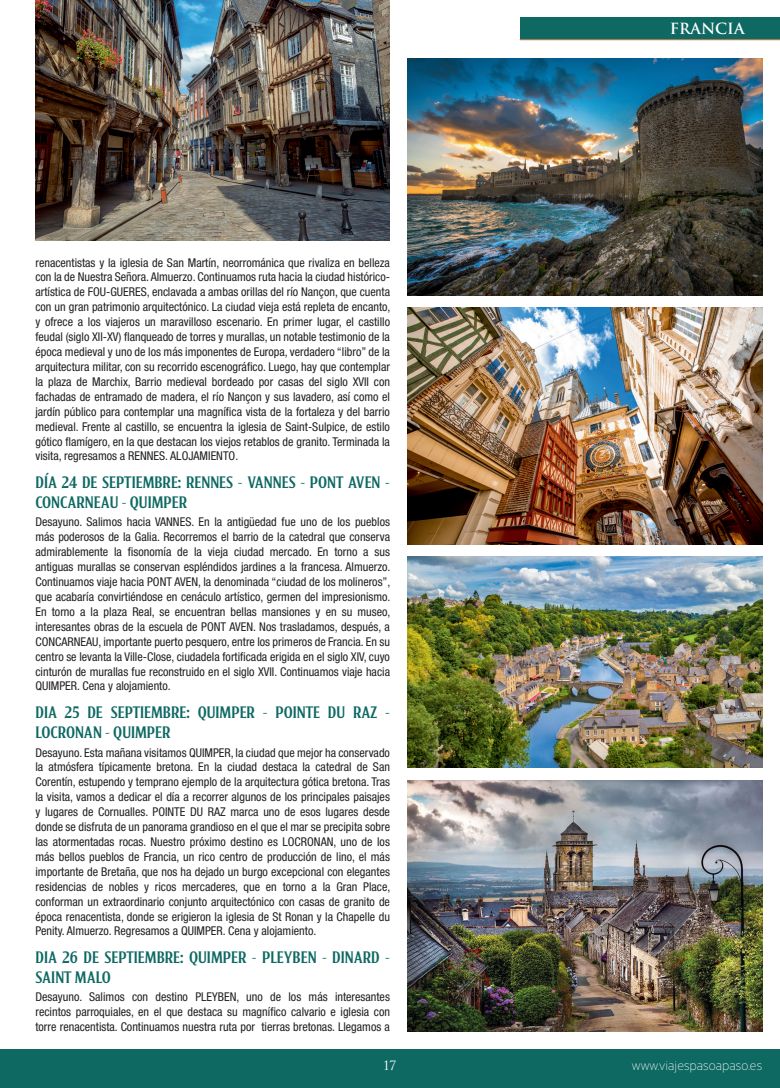
<style>
.page{position:relative;width:780px;height:1088px;background:#fff}
.page>*{position:absolute;margin:0;border:0;box-sizing:border-box;transform-origin:0 0}
.t1{font:16.62px/20.1px "Schweppes";color:#0e6963}
.t2{font:100 15px "Metric";color:#fff}
.t3{font:700 15px "Trajan";color:#fff}
.t4{font:12.5px "Trajan";color:#fff}
.t5{font:condensed 12.12px/14.9px "Helvetica Neue";color:#231f20;text-align:justify}
</style>
<div class="page">
<div style="left:0;top:1049px;width:780px;height:39px;background:#0e6963"></div>
<img style="left:407px;top:307px;width:355px;height:237px">
<img style="left:35px;top:0;width:355px;height:240px">
<img style="left:407px;top:556px;width:355px;height:212px">
<img style="left:407px;top:59px;width:355px;height:236px">
<div style="left:519px;top:18px;width:261px;height:21px;background:#0e6963"></div>
<hr style="left:519px;top:39px;width:261px;height:1px;background:#a97b50">
<img style="left:407px;top:780px;width:355px;height:251px">
<p class="t5" style="left:35px;top:255px;width:356px">renacentistas y la iglesia de San Martín, neorrománica que rivaliza en belleza con la de Nuestra Señora. Almuerzo. Continuamos ruta hacia la ciudad histórico&shy;artística de FOU-GUERES, enclavada a ambas orillas del río Nançon, que cuenta con un gran patrimonio arquitectónico. La ciudad vieja está repleta de encanto, y ofrece a los viajeros un maravilloso escenario. En primer lugar, el castillo feudal (siglo XII-XV) flanqueado de torres y murallas, un notable testimonio de la época medieval y uno de los más imponentes de Europa, verdadero “libro” de la arquitectura militar, con su recorrido escenográfico. Luego, hay que contemplar la plaza de Marchix, Barrio medieval bordeado por casas del siglo XVII con fachadas de entramado de madera, el río Nançon y sus lavadero, así como el jardín público para contemplar una magnífica vista de la fortaleza y del barrio medieval. Frente al castillo, se encuentra la iglesia de Saint-Sulpice, de estilo gótico flamígero, en la que destacan los viejos retablos de granito. Terminada la visita, regresamos a RENNES. ALOJAMIENTO.</p>
<p class="t1" style="left:35px;top:471px;width:356px">DÍA 24 DE SEPTIEMBRE: RENNES - VANNES - PONT AVEN -<br>CONCARNEAU - QUIMPER</p>
<p class="t5" style="left:35px;top:515px;width:356px">Desayuno. Salimos hacia VANNES. En la antigüedad fue uno de los pueblos más poderosos de la Galia. Recorremos el barrio de la catedral que conserva admirablemente la fisonomía de la vieja ciudad mercado. En torno a sus antiguas murallas se conservan espléndidos jardines a la francesa. Almuerzo.<br>Continuamos viaje hacia PONT AVEN, la denominada “ciudad de los molineros”, que acabaría convirtiéndose en cenáculo artístico, germen del impresionismo.<br>En torno a la plaza Real, se encuentran bellas mansiones y en su museo, interesantes obras de la escuela de PONT AVEN. Nos trasladamos, después, a CONCARNEAU, importante puerto pesquero, entre los primeros de Francia. En su centro se levanta la Ville-Close, ciudadela fortificada erigida en el siglo XIV, cuyo cinturón de murallas fue reconstruido en el siglo XVII. Continuamos viaje hacia QUIMPER. Cena y alojamiento.</p>
<p class="t1" style="left:35px;top:701px;width:356px">DIA 25 DE SEPTIEMBRE: QUIMPER - POINTE DU RAZ -<br>LOCRONAN - QUIMPER</p>
<p class="t5" style="left:35px;top:745px;width:356px">Desayuno. Esta mañana visitamos QUIMPER, la ciudad que mejor ha conservado la atmósfera típicamente bretona. En la ciudad destaca la catedral de San Corentín, estupendo y temprano ejemplo de la arquitectura gótica bretona. Tras la visita, vamos a dedicar el día a recorrer algunos de los principales paisajes y lugares de Cornualles. POINTE DU RAZ marca uno de esos lugares desde donde se disfruta de un panorama grandioso en el que el mar se precipita sobre las atormentadas rocas. Nuestro próximo destino es LOCRONAN, uno de los más bellos pueblos de Francia, un rico centro de producción de lino, el más importante de Bretaña, que nos ha dejado un burgo excepcional con elegantes residencias de nobles y ricos mercaderes, que en torno a la Gran Place, conforman un extraordinario conjunto arquitectónico con casas de granito de época renacentista, donde se erigieron la iglesia de St Ronan y la Chapelle du Penity. Almuerzo. Regresamos a QUIMPER. Cena y alojamiento.</p>
<p class="t1" style="left:35px;top:946px;width:356px">DIA 26 DE SEPTIEMBRE: QUIMPER - PLEYBEN - DINARD -<br>SAINT MALO</p>
<p class="t5" style="left:35px;top:989px;width:356px">Desayuno. Salimos con destino PLEYBEN, uno de los más interesantes recintos parroquiales, en el que destaca su magnífico calvario e iglesia con torre renacentista. Continuamos nuestra ruta por tierras bretonas. Llegamos a</p>
<p class="t3" style="left:669px;top:19px;width:76px">FRANCIA</p>
<p class="t4" style="left:383px;top:1058px;width:14px">17</p>
<p class="t2" style="left:632px;top:1057px;width:132px">www.viajespasoapaso.es</p>
</div>
